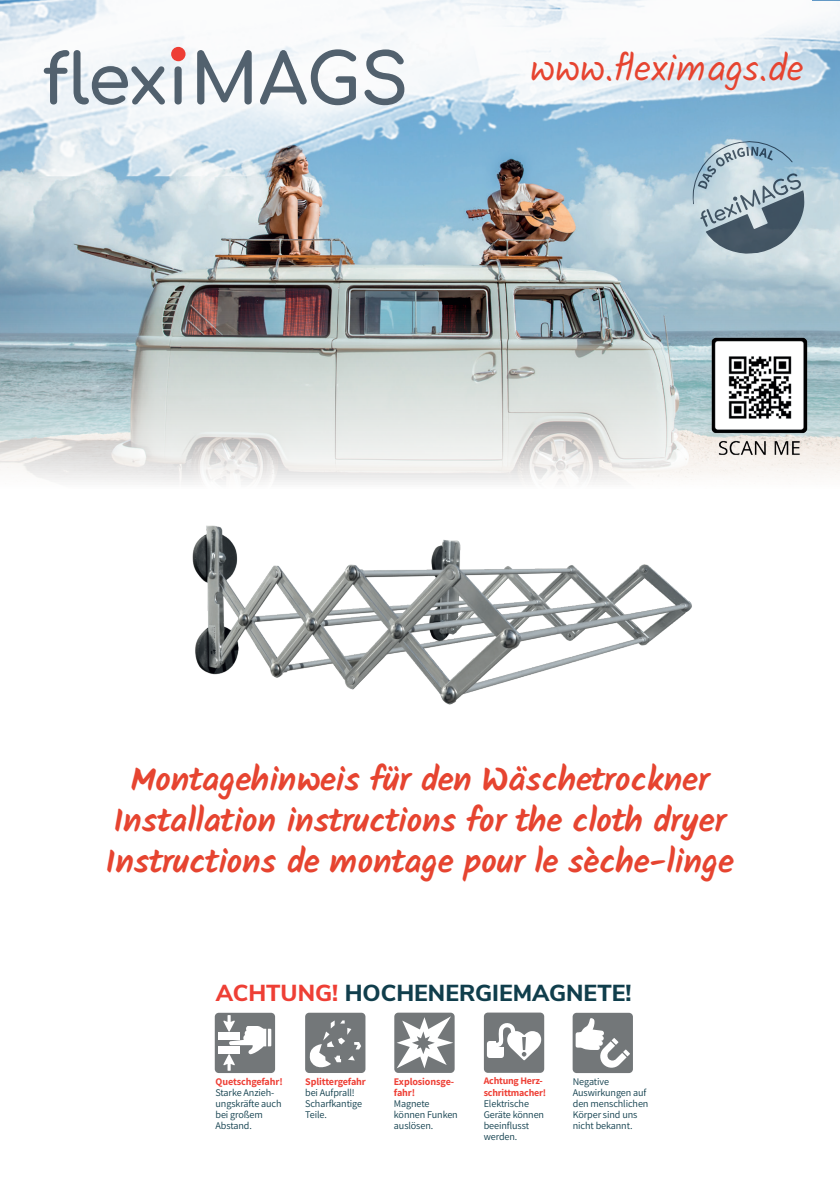
<style>
.page{position:relative;width:840px;height:1191px;background:#fff}
.page>*{position:absolute;margin:0;border:0;box-sizing:border-box;transform-origin:0 0}
.t1{font:37px "Kalam";color:#e64430}
.t2{font:700 34px/40.8px "Kalam";color:#e64430;text-align:center}
.t3{font:800 23.2px "Nunito Sans";color:#103e4c}
.t4{font:10.2px/11px "Assistant";letter-spacing:-.01em;color:#103e4c}
.t5{font:700 10.2px/11px "Assistant";letter-spacing:-.01em;color:#ee3f35}
.t6{font:700 10px/11px "Assistant";letter-spacing:-.02em;color:#ee3f35}
.s1{color:#ee3f35}
</style>
<div class="page">
<img style="left:0;top:176px;width:839px;height:306px">
<img style="left:0;top:0;width:839px;height:176px">
<svg style="left:44px;top:50px;width:121px;height:55px"></svg>
<svg style="left:174px;top:66px;width:7px;height:38px"></svg>
<div style="left:171px;top:47px;width:14px;height:14px;background:#ee3e35;border-radius:50%"></div>
<svg style="left:197px;top:50px;width:54px;height:54px"></svg>
<svg style="left:260px;top:49px;width:96px;height:56px"></svg>
<svg style="left:364px;top:49px;width:40px;height:56px"></svg>
<img style="left:707px;top:332px;width:103px;height:129px">
<svg style="left:690px;top:137px;width:115px;height:119px;background:#95acb9"></svg>
<div style="left:215px;top:1012px;width:60px;height:61px;background:#737779;border-radius:4px"></div>
<div style="left:218px;top:1032px;width:21px;height:8px;background:#fff"></div>
<div style="left:218px;top:1045px;width:21px;height:8px;background:#fff"></div>
<svg style="left:223px;top:1015px;width:48px;height:55px"></svg>
<div style="left:305px;top:1012px;width:60px;height:61px;background:#737779;border-radius:4px"></div>
<svg style="left:309px;top:1020px;width:52px;height:48px"></svg>
<div style="left:394px;top:1012px;width:60px;height:61px;background:#737779;border-radius:4px"></div>
<svg style="left:397px;top:1016px;width:56px;height:52px"></svg>
<div style="left:483px;top:1012px;width:61px;height:60px;background:#737779;border-radius:4px"></div>
<div style="left:486px;top:1041px;width:8px;height:17px;background:#fff;border-radius:3px"></div>
<svg style="left:493px;top:1023px;width:48px;height:37px"></svg>
<div style="left:572px;top:1012px;width:60px;height:61px;background:#737779;border-radius:4px"></div>
<svg style="left:575px;top:1018px;width:54px;height:49px"></svg>
<img style="left:192px;top:525px;width:500px;height:180px">
<h1 class="t1" style="left:529px;top:42px;width:275px">www.fleximags.de</h1>
<h2 class="t2" style="left:106px;top:759px;width:628px">Montagehinweis für den Wäschetrockner<br>Installation instructions for the cloth dryer<br>Instructions de montage pour le sèche-linge</h2>
<h3 class="t3" style="left:216px;top:976px;width:417px"><span class="s1">ACHTUNG!</span> HOCHENERGIEMAGNETE!</h3>
<p class="t5" style="left:215px;top:1075px;width:69px">Quetschgefahr!</p>
<p class="t4" style="left:215px;top:1086px;width:68px">Starke Anzieh&shy;ungskräfte auch bei großem<br>Abstand.</p>
<p class="t5" style="left:305px;top:1075px;width:62px">Splittergefahr</p>
<p class="t4" style="left:305px;top:1086px;width:58px">bei Aufprall!<br>Scharfkantige<br>Teile.</p>
<p class="t5" style="left:394px;top:1075px;width:62px">Explosionsge&shy;fahr!</p>
<p class="t4" style="left:394px;top:1097px;width:65px">Magnete können Funken auslösen.</p>
<p class="t6" style="left:483px;top:1075px;width:64px">Achtung Herz&shy;schrittmacher!</p>
<p class="t4" style="left:483px;top:1097px;width:62px">Elektrische<br>Geräte können beeinflusst werden.</p>
<p class="t4" style="left:572px;top:1075px;width:77px">Negative<br>Auswirkungen auf den menschlichen<br>Körper sind uns nicht bekannt.</p>
</div>
